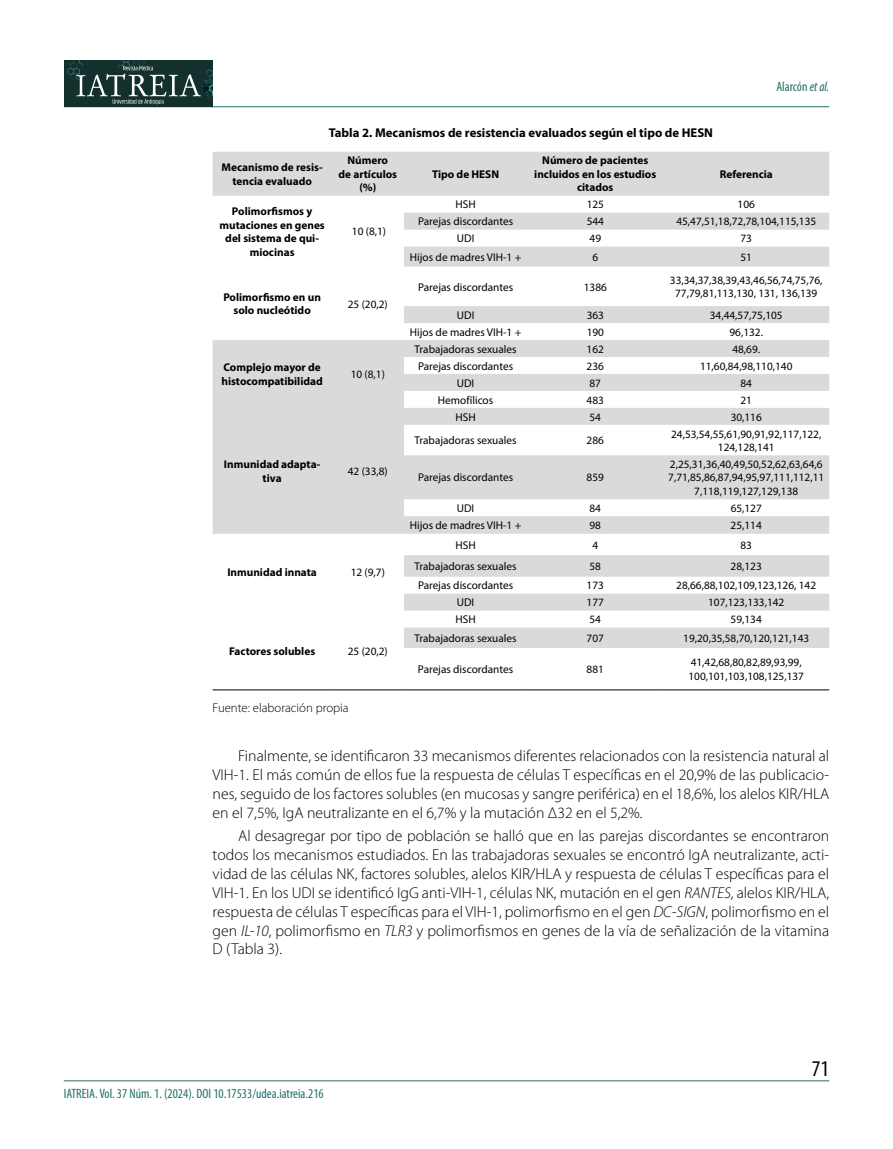
<style>
.page{position:relative;width:893px;height:1149px;background:#fff}
.page>*{position:absolute;margin:0;border:0;box-sizing:border-box;transform-origin:0 0}
.t1{font:condensed 22.5px "Myriad Pro";color:#000}
.t2{font:300 15.75px/18.9px "Myriad Pro";color:#000;text-align:justify}
.t3{font:condensed 13.5px "Myriad Pro";color:#22716a}
.t4{font:700 12.75px "Myriad Pro";color:#000}
.t5{font:300 12.75px "Myriad Pro";color:#000}
.t6{font:11.25px/13.5px "Myriad Pro";color:#000;text-align:center}
.t7{font:700 11.25px/13.5px "Myriad Pro";color:#000;text-align:center}
.s1{font-style:italic}
</style>
<div class="page">
<hr style="left:64px;top:106px;width:765px;height:1px;background:#22716a">
<hr style="left:64px;top:1080px;width:765px;height:1px;background:#22716a">
<div style="left:64px;top:61px;width:149px;height:46px;background:#14302d"></div>
<svg style="left:65px;top:61px;width:148px;height:43px"></svg>
<svg style="left:213px;top:152px;width:616px;height:495px;fill:#dadada"></svg>
<hr style="left:213px;top:689px;width:119px;height:1px;background:#000">
<hr style="left:332px;top:689px;width:72px;height:1px;background:#000">
<hr style="left:404px;top:689px;width:123px;height:1px;background:#000">
<hr style="left:527px;top:689px;width:136px;height:1px;background:#000">
<hr style="left:663px;top:689px;width:166px;height:1px;background:#000">
<p class="t3" style="left:776px;top:78px;width:54px">Alarcón <span class="s1">et al.</span></p>
<p class="t4" style="left:329px;top:125px;width:386px">Tabla 2. Mecanismos de resistencia evaluados según el tipo de HESN</p>
<p class="t7" style="left:222px;top:160px;width:103px">Mecanismo de resis&shy;tencia evaluado</p>
<p class="t7" style="left:338px;top:153px;width:60px">Número<br>de artículos (%)</p>
<p class="t7" style="left:432px;top:167px;width:69px">Tipo de HESN</p>
<p class="t7" style="left:534px;top:153px;width:124px">Número de pacientes incluidos en los estudios citados</p>
<p class="t7" style="left:720px;top:167px;width:55px">Referencia</p>
<p class="t7" style="left:219px;top:204px;width:107px">Polimorfismos y mutaciones en genes del sistema de qui&shy;miocinas</p>
<p class="t6" style="left:352px;top:224px;width:36px">10 (8,1)</p>
<p class="t7" style="left:223px;top:290px;width:99px">Polimorfismo en un solo nucleótido</p>
<p class="t6" style="left:348px;top:297px;width:41px">25 (20,2)</p>
<p class="t7" style="left:221px;top:360px;width:103px;text-align:left">Complejo mayor de histocompatibilidad</p>
<p class="t6" style="left:351px;top:367px;width:36px">10 (8,1)</p>
<p class="t7" style="left:224px;top:457px;width:98px">Inmunidad adapta&shy;tiva</p>
<p class="t6" style="left:348px;top:464px;width:41px">42 (33,8)</p>
<p class="t7" style="left:227px;top:565px;width:91px">Inmunidad innata</p>
<p class="t6" style="left:351px;top:565px;width:36px">12 (9,7)</p>
<p class="t7" style="left:229px;top:643px;width:88px">Factores solubles</p>
<p class="t6" style="left:348px;top:643px;width:41px">25 (20,2)</p>
<p class="t6" style="left:455px;top:198px;width:22px">HSH</p>
<p class="t6" style="left:587px;top:198px;width:19px">125</p>
<p class="t6" style="left:738px;top:198px;width:19px">106</p>
<p class="t6" style="left:418px;top:214px;width:97px">Parejas discordantes</p>
<p class="t6" style="left:587px;top:214px;width:19px">544</p>
<p class="t6" style="left:676px;top:214px;width:141px">45,47,51,18,72,78,104,115,135</p>
<p class="t6" style="left:457px;top:231px;width:19px">UDI</p>
<p class="t6" style="left:590px;top:231px;width:13px">49</p>
<p class="t6" style="left:740px;top:231px;width:13px">73</p>
<p class="t6" style="left:410px;top:250px;width:113px">Hijos de madres VIH-1 +</p>
<p class="t6" style="left:592px;top:250px;width:7px">6</p>
<p class="t6" style="left:740px;top:250px;width:13px">51</p>
<p class="t6" style="left:418px;top:280px;width:97px">Parejas discordantes</p>
<p class="t6" style="left:584px;top:280px;width:25px">1386</p>
<p class="t6" style="left:670px;top:273px;width:154px">33,34,37,38,39,43,46,56,74,75,76,<br>77,79,81,113,130, 131, 136,139</p>
<p class="t6" style="left:457px;top:308px;width:19px">UDI</p>
<p class="t6" style="left:587px;top:308px;width:19px">363</p>
<p class="t6" style="left:710px;top:308px;width:74px">34,44,57,75,105</p>
<p class="t6" style="left:410px;top:325px;width:113px">Hijos de madres VIH-1 +</p>
<p class="t6" style="left:587px;top:325px;width:19px">190</p>
<p class="t6" style="left:729px;top:325px;width:35px">96,132.</p>
<p class="t6" style="left:415px;top:342px;width:104px">Trabajadoras sexuales</p>
<p class="t6" style="left:587px;top:342px;width:19px">162</p>
<p class="t6" style="left:732px;top:342px;width:29px">48,69.</p>
<p class="t6" style="left:418px;top:359px;width:97px">Parejas discordantes</p>
<p class="t6" style="left:587px;top:359px;width:19px">236</p>
<p class="t6" style="left:700px;top:359px;width:94px">11,60,84,98,110,140</p>
<p class="t6" style="left:457px;top:376px;width:19px">UDI</p>
<p class="t6" style="left:589px;top:376px;width:13px">87</p>
<p class="t6" style="left:740px;top:376px;width:13px">84</p>
<p class="t6" style="left:438px;top:393px;width:57px">Hemofílicos</p>
<p class="t6" style="left:587px;top:393px;width:19px">483</p>
<p class="t6" style="left:740px;top:393px;width:13px">21</p>
<p class="t6" style="left:455px;top:410px;width:22px">HSH</p>
<p class="t6" style="left:589px;top:410px;width:13px">54</p>
<p class="t6" style="left:731px;top:410px;width:33px">30,116</p>
<p class="t6" style="left:414px;top:433px;width:104px">Trabajadoras sexuales</p>
<p class="t6" style="left:587px;top:433px;width:19px">286</p>
<p class="t6" style="left:671px;top:426px;width:152px">24,53,54,55,61,90,91,92,117,122,<br>124,128,141</p>
<p class="t6" style="left:418px;top:470px;width:97px">Parejas discordantes</p>
<p class="t6" style="left:587px;top:470px;width:19px">859</p>
<p class="t6" style="left:668px;top:457px;width:158px">2,25,31,36,40,49,50,52,62,63,64,6<br>7,71,85,86,87,94,95,97,111,112,11<br>7,118,119,127,129,138</p>
<p class="t6" style="left:457px;top:501px;width:19px">UDI</p>
<p class="t6" style="left:589px;top:501px;width:13px">84</p>
<p class="t6" style="left:731px;top:501px;width:33px">65,127</p>
<p class="t6" style="left:410px;top:518px;width:113px">Hijos de madres VIH-1 +</p>
<p class="t6" style="left:589px;top:518px;width:13px">98</p>
<p class="t6" style="left:731px;top:518px;width:33px">25,114</p>
<p class="t6" style="left:455px;top:538px;width:22px">HSH</p>
<p class="t6" style="left:592px;top:538px;width:7px">4</p>
<p class="t6" style="left:740px;top:538px;width:13px">83</p>
<p class="t6" style="left:414px;top:559px;width:104px">Trabajadoras sexuales</p>
<p class="t6" style="left:589px;top:559px;width:13px">58</p>
<p class="t6" style="left:731px;top:559px;width:33px">28,123</p>
<p class="t6" style="left:418px;top:578px;width:97px">Parejas discordantes</p>
<p class="t6" style="left:587px;top:578px;width:19px">173</p>
<p class="t6" style="left:676px;top:578px;width:141px">28,66,88,102,109,123,126, 142</p>
<p class="t6" style="left:457px;top:595px;width:19px">UDI</p>
<p class="t6" style="left:587px;top:595px;width:19px">177</p>
<p class="t6" style="left:708px;top:595px;width:78px">107,123,133,142</p>
<p class="t6" style="left:455px;top:612px;width:22px">HSH</p>
<p class="t6" style="left:589px;top:612px;width:13px">54</p>
<p class="t6" style="left:731px;top:612px;width:33px">59,134</p>
<p class="t6" style="left:414px;top:631px;width:104px">Trabajadoras sexuales</p>
<p class="t6" style="left:587px;top:631px;width:19px">707</p>
<p class="t6" style="left:683px;top:631px;width:127px">19,20,35,58,70,120,121,143</p>
<p class="t6" style="left:418px;top:662px;width:97px">Parejas discordantes</p>
<p class="t6" style="left:587px;top:662px;width:19px">881</p>
<p class="t6" style="left:688px;top:655px;width:117px;text-align:left">41,42,68,80,82,89,93,99,<br>100,101,103,108,125,137</p>
<p class="t5" style="left:213px;top:700px;width:137px">Fuente: elaboración propia</p>
<p class="t2" style="left:213px;top:746px;width:618px;text-indent:26px">Finalmente, se identificaron 33 mecanismos diferentes relacionados con la resistencia natural al VIH-1. El más común de ellos fue la respuesta de células T específicas en el 20,9% de las publicacio&shy;nes, seguido de los factores solubles (en mucosas y sangre periférica) en el 18,6%, los alelos KIR/HLA en el 7,5%, IgA neutralizante en el 6,7% y la mutación Δ32 en el 5,2%.</p>
<p class="t2" style="left:213px;top:826px;width:618px;text-indent:26px">Al desagregar por tipo de población se halló que en las parejas discordantes se encontraron todos los mecanismos estudiados. En las trabajadoras sexuales se encontró IgA neutralizante, acti&shy;vidad de las células NK, factores solubles, alelos KIR/HLA y respuesta de células T específicas para el VIH-1. En los UDI se identificó IgG anti-VIH-1, células NK, mutación en el gen <span class="s1">RANTES</span>, alelos KIR/HLA, respuesta de células T específicas para el VIH-1, polimorfismo en el gen <span class="s1">DC-SIGN</span>, polimorfismo en el gen <span class="s1">IL-10</span>, polimorfismo en <span class="s1">TLR3</span> y polimorfismos en genes de la vía de señalización de la vitamina D (Tabla 3).</p>
<p class="t3" style="left:64px;top:1085px;width:261px">IATREIA. Vol. 37 Núm. 1. (2024). DOI 10.17533/udea.iatreia.216</p>
<h1 class="t1" style="left:812px;top:1054px;width:19px">71</h1>
</div>
